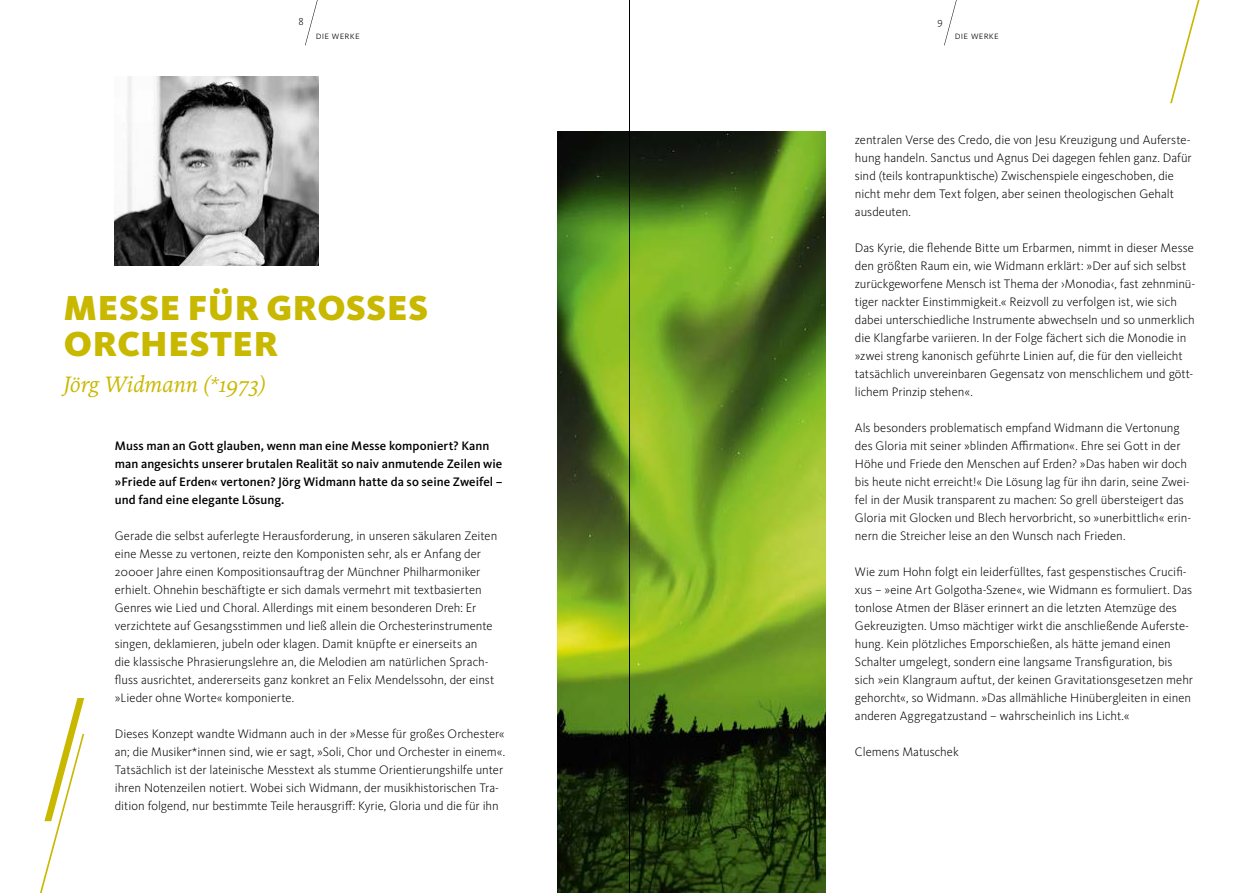
<style>
.page{position:relative;width:1259px;height:893px;background:#fff}
.page>*{position:absolute;margin:0;border:0;box-sizing:border-box;transform-origin:0 0}
.Headline_Senf{font:900 36px/36px "WDR Sans";letter-spacing:.02em;color:#c9b800}
.Subline_Senf{font:italic 22.5px "WDR Serif";letter-spacing:-.01em;color:#c9b800}
.Fließtext{font:300 12.75px/18px "WDR Sans";color:#000}
.Anleser{font:500 12.75px/18px "WDR Sans";color:#000}
.Rubrik{font:300 10.5px "WDR Sans";letter-spacing:.03em;color:#000}
</style>
<div class="page">
<svg style="left:944px;top:0;width:13px;height:45px"></svg>
<svg style="left:305px;top:0;width:13px;height:45px"></svg>
<img style="left:115px;top:77px;width:204px;height:189px">
<svg style="left:40px;top:698px;width:44px;height:195px"></svg>
<svg style="left:1170px;top:0;width:30px;height:103px"></svg>
<img style="left:557px;top:132px;width:268px;height:761px">
<hr style="left:629px;top:0;width:1px;height:893px;background:#000">
<p class="Rubrik" style="left:298px;top:15px;width:7px">8</p>
<p class="Rubrik" style="left:937px;top:15px;width:7px">9</p>
<p class="Rubrik" style="left:316px;top:29px;width:46px">die werke</p>
<p class="Rubrik" style="left:955px;top:29px;width:46px">die werke</p>
<p class="Headline_Senf" style="left:64px;top:290px;width:366px">MESSE FÜR GROSSES<br>ORCHESTER</p>
<p class="Subline_Senf" style="left:64px;top:371px;width:204px">Jörg Widmann (*1973)</p>
<p class="Anleser" style="left:115px;top:437px;width:389px">Muss man an Gott glauben, wenn man eine Messe komponiert? Kann man angesichts unserer brutalen Realität so naiv anmutende Zeilen wie »Friede auf Erden« vertonen? Jörg Widmann hatte da so seine Zweifel – und fand eine elegante Lösung.</p>
<p class="Fließtext" style="left:115px;top:527px;width:384px">Gerade die selbst auferlegte Herausforderung, in unseren säkularen Zeiten eine Messe zu vertonen, reizte den Komponisten sehr, als er Anfang der 2000er Jahre einen Kompositionsauftrag der Münchner Philharmoniker erhielt. Ohnehin beschäftigte er sich damals vermehrt mit textbasierten Genres wie Lied und Choral. Allerdings mit einem besonderen Dreh: Er verzichtete auf Gesangsstimmen und ließ allein die Orchesterinstrumente singen, deklamieren, jubeln oder klagen. Damit knüpfte er einerseits an<br>die klassische Phrasierungslehre an, die Melodien am natürlichen Sprach&shy;fluss ausrichtet, andererseits ganz konkret an Felix Mendelssohn, der einst »Lieder ohne Worte« komponierte.</p>
<p class="Fließtext" style="left:115px;top:725px;width:392px">Dieses Konzept wandte Widmann auch in der »Messe für großes Orchester« an; die Musiker*innen sind, wie er sagt, »Soli, Chor und Orchester in einem«.<br>Tatsächlich ist der lateinische Messtext als stumme Orientierungshilfe unter ihren Notenzeilen notiert. Wobei sich Widmann, der musikhistorischen Tra&shy;dition folgend, nur bestimmte Teile herausgriff: Kyrie, Gloria und die für ihn</p>
<p class="Fließtext" style="left:855px;top:131px;width:338px">zentralen Verse des Credo, die von Jesu Kreuzigung und Auferste&shy;hung handeln. Sanctus und Agnus Dei dagegen fehlen ganz. Dafür sind (teils kontrapunktische) Zwischenspiele eingeschoben, die nicht mehr dem Text folgen, aber seinen theologischen Gehalt ausdeuten.</p>
<p class="Fließtext" style="left:855px;top:239px;width:341px">Das Kyrie, die flehende Bitte um Erbarmen, nimmt in dieser Messe den größten Raum ein, wie Widmann erklärt: »Der auf sich selbst zurückgeworfene Mensch ist Thema der ›Monodia‹, fast zehnminü&shy;tiger nackter Einstimmigkeit.« Reizvoll zu verfolgen ist, wie sich dabei unterschiedliche Instrumente abwechseln und so unmerklich die Klangfarbe variieren. In der Folge fächert sich die Monodie in »zwei streng kanonisch geführte Linien auf, die für den vielleicht tatsächlich unvereinbaren Gegensatz von menschlichem und gött&shy;lichem Prinzip stehen«.</p>
<p class="Fließtext" style="left:855px;top:419px;width:338px">Als besonders problematisch empfand Widmann die Vertonung des Gloria mit seiner »blinden Affirmation«. Ehre sei Gott in der Höhe und Friede den Menschen auf Erden? »Das haben wir doch bis heute nicht erreicht!« Die Lösung lag für ihn darin, seine Zwei&shy;fel in der Musik transparent zu machen: So grell übersteigert das Gloria mit Glocken und Blech hervorbricht, so »unerbittlich« erin&shy;nern die Streicher leise an den Wunsch nach Frieden.</p>
<p class="Fließtext" style="left:855px;top:563px;width:340px">Wie zum Hohn folgt ein leiderfülltes, fast gespenstisches Crucifi&shy;xus – »eine Art Golgotha-Szene«, wie Widmann es formuliert. Das tonlose Atmen der Bläser erinnert an die letzten Atemzüge des Gekreuzigten. Umso mächtiger wirkt die anschließende Auferste&shy;hung. Kein plötzliches Emporschießen, als hätte jemand einen Schalter umgelegt, sondern eine langsame Transfiguration, bis sich »ein Klangraum auftut, der keinen Gravitationsgesetzen mehr gehorcht«, so Widmann. »Das allmähliche Hinübergleiten in einen anderen Aggregatzustand – wahrscheinlich ins Licht.«</p>
<p class="Fließtext" style="left:855px;top:743px;width:105px">Clemens Matuschek</p>
</div>
